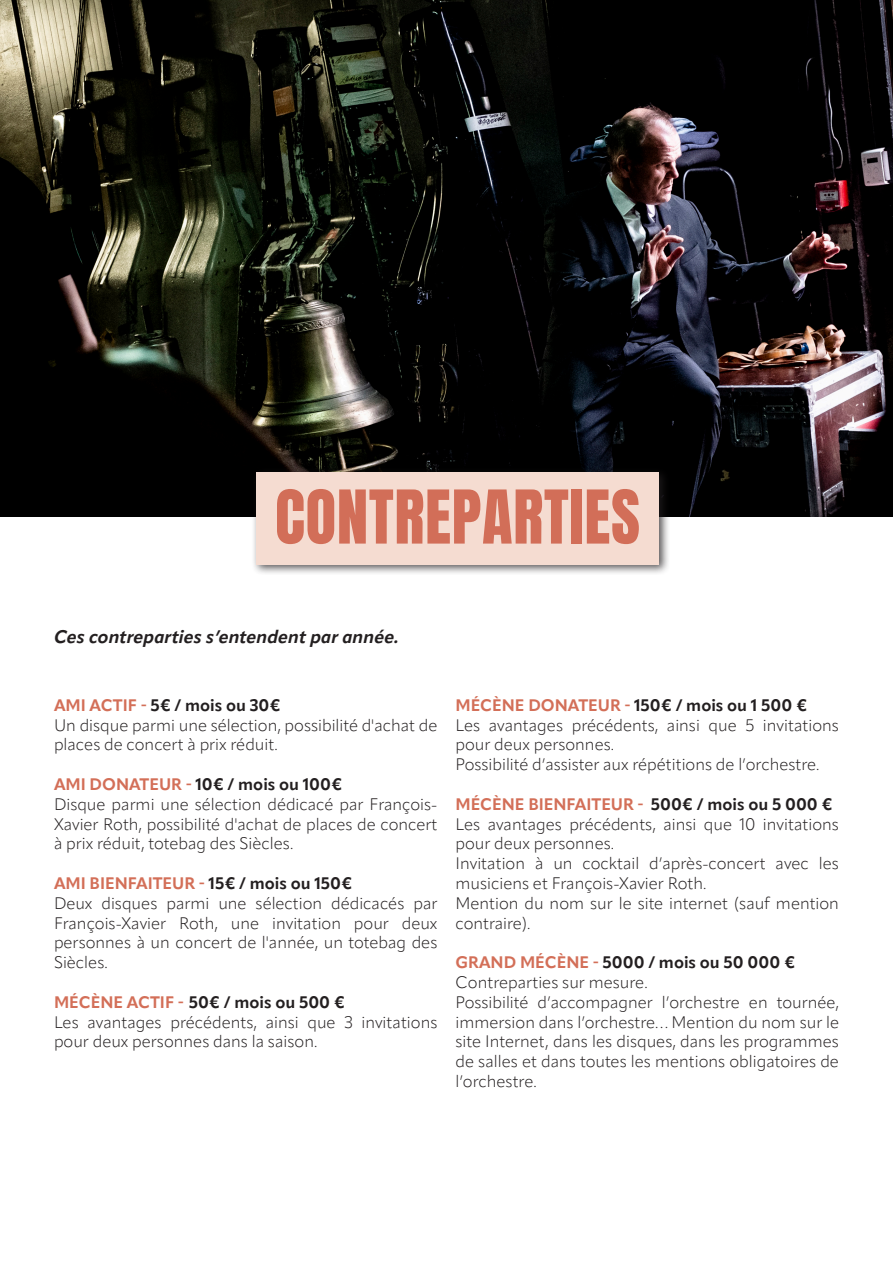
<style>
.page{position:relative;width:893px;height:1263px;background:#fff}
.page>*{position:absolute;margin:0;border:0;box-sizing:border-box;transform-origin:0 0}
.t1{font:63px "Anton";letter-spacing:.01em;color:#d26e58}
.t2{font:italic 700 18px "Apparat";color:#231f20}
.t3{font:300 16.5px/19.8px "Apparat";color:#231f20}
.t4{font:700 16.5px "Apparat";color:#231f20}
.t5{font:700 16.5px "Apparat";color:#d36f58}
.s1{color:#d36f58}
.s2{color:#231f20}
</style>
<div class="page">
<img style="left:0;top:0;width:893px;height:517px">
<div style="left:251px;top:467px;width:419px;height:108px;background:#231f20;opacity:.75"></div>
<div style="left:256px;top:472px;width:403px;height:92px;background:#f5dcd1"></div>
<p class="t1" style="left:275px;top:485px;width:366px">CONTREPARTIES</p>
<p class="t2" style="left:54px;top:626px;width:346px">Ces contreparties s’entendent par année.</p>
<p class="t4" style="left:54px;top:695px;width:228px"><span class="s1">AMI ACTIF -</span> 5€ / mois ou 30€</p>
<p class="t3" style="left:54px;top:715px;width:385px">Un disque parmi une sélection, possibilité d'achat de places de concert à prix réduit.</p>
<p class="t4" style="left:54px;top:774px;width:290px"><span class="s1">AMI DONATEUR -</span> 10€ / mois ou 100€</p>
<p class="t3" style="left:54px;top:794px;width:385px;text-align:justify">Disque parmi une sélection dédicacé par François-Xavier Roth, possibilité d'achat de places de concert à prix réduit, totebag des Siècles.</p>
<p class="t5" style="left:54px;top:873px;width:300px">AMI BIENFAITEUR - <span class="s2">15€ / mois ou 150€</span></p>
<p class="t3" style="left:54px;top:893px;width:385px;text-align:justify">Deux disques parmi une sélection dédicacés par François-Xavier Roth, une invitation pour deux personnes à un concert de l'année, un totebag des Siècles.</p>
<p class="t4" style="left:54px;top:992px;width:292px"><span class="s1">MÉCÈNE ACTIF -</span> 50€ / mois ou 500 €</p>
<p class="t3" style="left:54px;top:1012px;width:385px">Les avantages précédents, ainsi que 3 invitations pour deux personnes dans la saison.</p>
<p class="t4" style="left:455px;top:695px;width:353px"><span class="s1">MÉCÈNE DONATEUR -</span> 150€ / mois ou 1 500 €</p>
<p class="t3" style="left:455px;top:715px;width:385px">Les avantages précédents, ainsi que 5 invitations pour deux personnes.</p>
<p class="t3" style="left:455px;top:754px;width:366px">Possibilité d’assister aux répétitions de l’orchestre.</p>
<p class="t5" style="left:455px;top:794px;width:379px">MÉCÈNE BIENFAITEUR - <span class="s2">500€ / mois ou 5 000 €</span></p>
<p class="t3" style="left:455px;top:814px;width:385px">Les avantages précédents, ainsi que 10 invitations pour deux personnes.</p>
<p class="t3" style="left:455px;top:853px;width:385px">Invitation à un cocktail d’après-concert avec les musiciens et François-Xavier Roth.</p>
<p class="t3" style="left:455px;top:893px;width:385px">Mention du nom sur le site internet (sauf mention contraire).</p>
<p class="t4" style="left:455px;top:952px;width:341px"><span class="s1">GRAND MÉCÈNE -</span> 5000 / mois ou 50 000 €</p>
<p class="t3" style="left:455px;top:972px;width:194px">Contreparties sur mesure.</p>
<p class="t3" style="left:455px;top:992px;width:385px;text-align:justify">Possibilité d’accompagner l’orchestre en tournée, immersion dans l’orchestre… Mention du nom sur le site Internet, dans les disques, dans les programmes de salles et dans toutes les mentions obligatoires de l’orchestre.</p>
</div>
